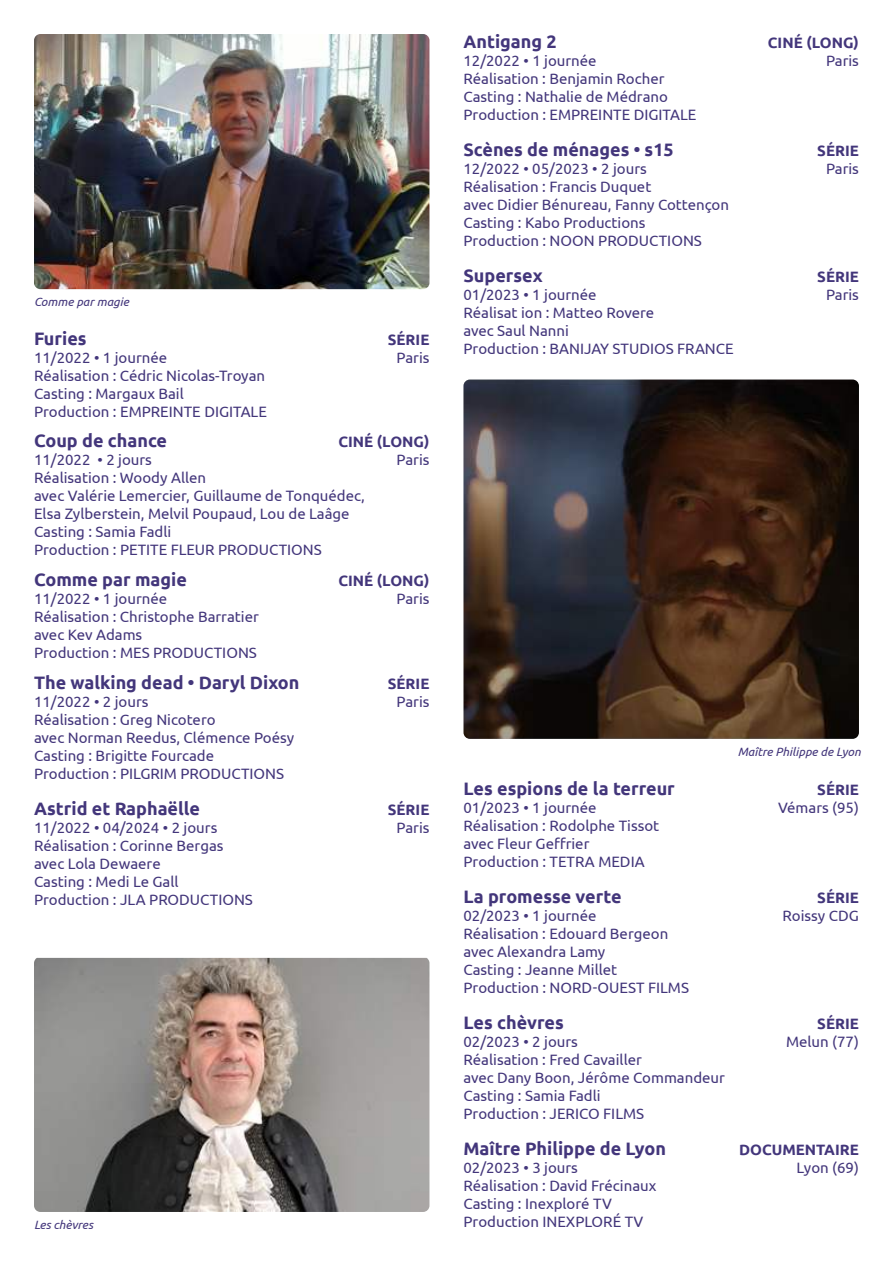
<style>
.page{position:relative;width:893px;height:1263px;background:#fff}
.page>*{position:absolute;margin:0;border:0;box-sizing:border-box;transform-origin:0 0}
.t1{font:700 18px "Ubuntu";color:#43367b}
.t2{font:15px/18px "Ubuntu";color:#43367b}
.t3{font:700 15px "Ubuntu";color:#43367b}
.t4{font:italic 12px "Ubuntu";color:#43367b}
</style>
<div class="page">
<img style="left:34px;top:34px;width:395px;height:255px">
<img style="left:34px;top:958px;width:395px;height:254px">
<img style="left:463px;top:379px;width:396px;height:360px">
<p class="t1" style="left:463px;top:34px;width:95px">Antigang 2</p>
<p class="t3" style="left:768px;top:34px;width:93px">CINÉ (LONG)</p>
<p class="t2" style="left:463px;top:53px;width:135px">12/2022 • 1 journée</p>
<p class="t2" style="left:826px;top:53px;width:34px">Paris</p>
<p class="t2" style="left:463px;top:71px;width:234px">Réalisation : Benjamin Rocher<br>Casting : Nathalie de Médrano<br>Production : EMPREINTE DIGITALE</p>
<p class="t1" style="left:463px;top:142px;width:212px">Scènes de ménages • s15</p>
<p class="t3" style="left:817px;top:144px;width:43px">SÉRIE</p>
<p class="t2" style="left:463px;top:161px;width:185px">12/2022 • 05/2023 • 2 jours</p>
<p class="t2" style="left:826px;top:161px;width:34px">Paris</p>
<p class="t2" style="left:463px;top:179px;width:267px">Réalisation : Francis Duquet<br>avec Didier Bénureau, Fanny Cottençon<br>Casting : Kabo Productions<br>Production : NOON PRODUCTIONS</p>
<p class="t1" style="left:463px;top:268px;width:81px">Supersex</p>
<p class="t3" style="left:817px;top:270px;width:43px">SÉRIE</p>
<p class="t2" style="left:463px;top:287px;width:135px">01/2023 • 1 journée</p>
<p class="t2" style="left:826px;top:287px;width:34px">Paris</p>
<p class="t2" style="left:463px;top:305px;width:272px">Réalisat ion : Matteo Rovere<br>avec Saul Nanni<br>Production : BANIJAY STUDIOS FRANCE</p>
<p class="t4" style="left:34px;top:295px;width:97px">Comme par magie</p>
<p class="t1" style="left:34px;top:330px;width:54px">Furies</p>
<p class="t3" style="left:388px;top:333px;width:43px">SÉRIE</p>
<p class="t2" style="left:34px;top:349px;width:135px">11/2022 • 1 journée</p>
<p class="t2" style="left:397px;top:349px;width:34px">Paris</p>
<p class="t2" style="left:34px;top:367px;width:234px">Réalisation : Cédric Nicolas-Troyan<br>Casting : Margaux Bail<br>Production : EMPREINTE DIGITALE</p>
<p class="t1" style="left:34px;top:433px;width:135px">Coup de chance</p>
<p class="t3" style="left:338px;top:433px;width:93px">CINÉ (LONG)</p>
<p class="t2" style="left:34px;top:452px;width:119px">11/2022 • 2 jours</p>
<p class="t2" style="left:397px;top:452px;width:34px">Paris</p>
<p class="t2" style="left:34px;top:470px;width:332px">Réalisation : Woody Allen<br>avec Valérie Lemercier, Guillaume de Tonquédec, Elsa Zylberstein, Melvil Poupaud, Lou de Laâge Casting : Samia Fadli<br>Production : PETITE FLEUR PRODUCTIONS</p>
<p class="t1" style="left:34px;top:572px;width:154px">Comme par magie</p>
<p class="t3" style="left:338px;top:572px;width:93px">CINÉ (LONG)</p>
<p class="t2" style="left:34px;top:591px;width:135px">11/2022 • 1 journée</p>
<p class="t2" style="left:397px;top:591px;width:34px">Paris</p>
<p class="t2" style="left:34px;top:609px;width:226px">Réalisation : Christophe Barratier avec Kev Adams<br>Production : MES PRODUCTIONS</p>
<p class="t1" style="left:34px;top:674px;width:267px">The walking dead • Daryl Dixon</p>
<p class="t3" style="left:388px;top:677px;width:43px">SÉRIE</p>
<p class="t2" style="left:34px;top:693px;width:116px">11/2022 • 2 jours</p>
<p class="t2" style="left:397px;top:693px;width:34px">Paris</p>
<p class="t2" style="left:34px;top:711px;width:262px">Réalisation : Greg Nicotero<br>avec Norman Reedus, Clémence Poésy<br>Casting : Brigitte Fourcade<br>Production : PILGRIM PRODUCTIONS</p>
<p class="t1" style="left:34px;top:800px;width:168px">Astrid et Raphaëlle</p>
<p class="t3" style="left:388px;top:803px;width:43px">SÉRIE</p>
<p class="t2" style="left:34px;top:819px;width:185px">11/2022 • 04/2024 • 2 jours</p>
<p class="t2" style="left:397px;top:819px;width:34px">Paris</p>
<p class="t2" style="left:34px;top:837px;width:220px">Réalisation : Corinne Bergas avec Lola Dewaere<br>Casting : Medi Le Gall<br>Production : JLA PRODUCTIONS</p>
<p class="t4" style="left:738px;top:746px;width:125px">Maître Philippe de Lyon</p>
<p class="t1" style="left:463px;top:780px;width:213px">Les espions de la terreur</p>
<p class="t3" style="left:817px;top:783px;width:43px">SÉRIE</p>
<p class="t2" style="left:463px;top:799px;width:135px">01/2023 • 1 journée</p>
<p class="t2" style="left:778px;top:799px;width:82px">Vémars (95)</p>
<p class="t2" style="left:463px;top:817px;width:197px">Réalisation : Rodolphe Tissot avec Fleur Geffrier<br>Production : TETRA MEDIA</p>
<p class="t1" style="left:463px;top:888px;width:160px">La promesse verte</p>
<p class="t3" style="left:817px;top:891px;width:43px">SÉRIE</p>
<p class="t2" style="left:463px;top:907px;width:135px">02/2023 • 1 journée</p>
<p class="t2" style="left:782px;top:907px;width:78px">Roissy CDG</p>
<p class="t2" style="left:463px;top:925px;width:227px">Réalisation : Edouard Bergeon avec Alexandra Lamy<br>Casting : Jeanne Millet<br>Production : NORD-OUEST FILMS</p>
<p class="t1" style="left:463px;top:1014px;width:102px">Les chèvres</p>
<p class="t3" style="left:817px;top:1017px;width:43px">SÉRIE</p>
<p class="t2" style="left:463px;top:1033px;width:116px">02/2023 • 2 jours</p>
<p class="t2" style="left:786px;top:1033px;width:74px">Melun (77)</p>
<p class="t2" style="left:463px;top:1051px;width:263px">Réalisation : Fred Cavailler<br>avec Dany Boon, Jérôme Commandeur<br>Casting : Samia Fadli<br>Production : JERICO FILMS</p>
<p class="t1" style="left:463px;top:1140px;width:204px">Maître Philippe de Lyon</p>
<p class="t3" style="left:739px;top:1143px;width:121px">DOCUMENTAIRE</p>
<p class="t2" style="left:463px;top:1159px;width:116px">02/2023 • 3 jours</p>
<p class="t2" style="left:796px;top:1159px;width:64px">Lyon (69)</p>
<p class="t2" style="left:463px;top:1177px;width:194px">Réalisation : David Frécinaux<br>Casting : Inexploré TV</p>
<p class="t4" style="left:34px;top:1219px;width:61px">Les chèvres</p>
<p class="t2" style="left:463px;top:1213px;width:181px">Production INEXPLORÉ TV</p>
</div>
